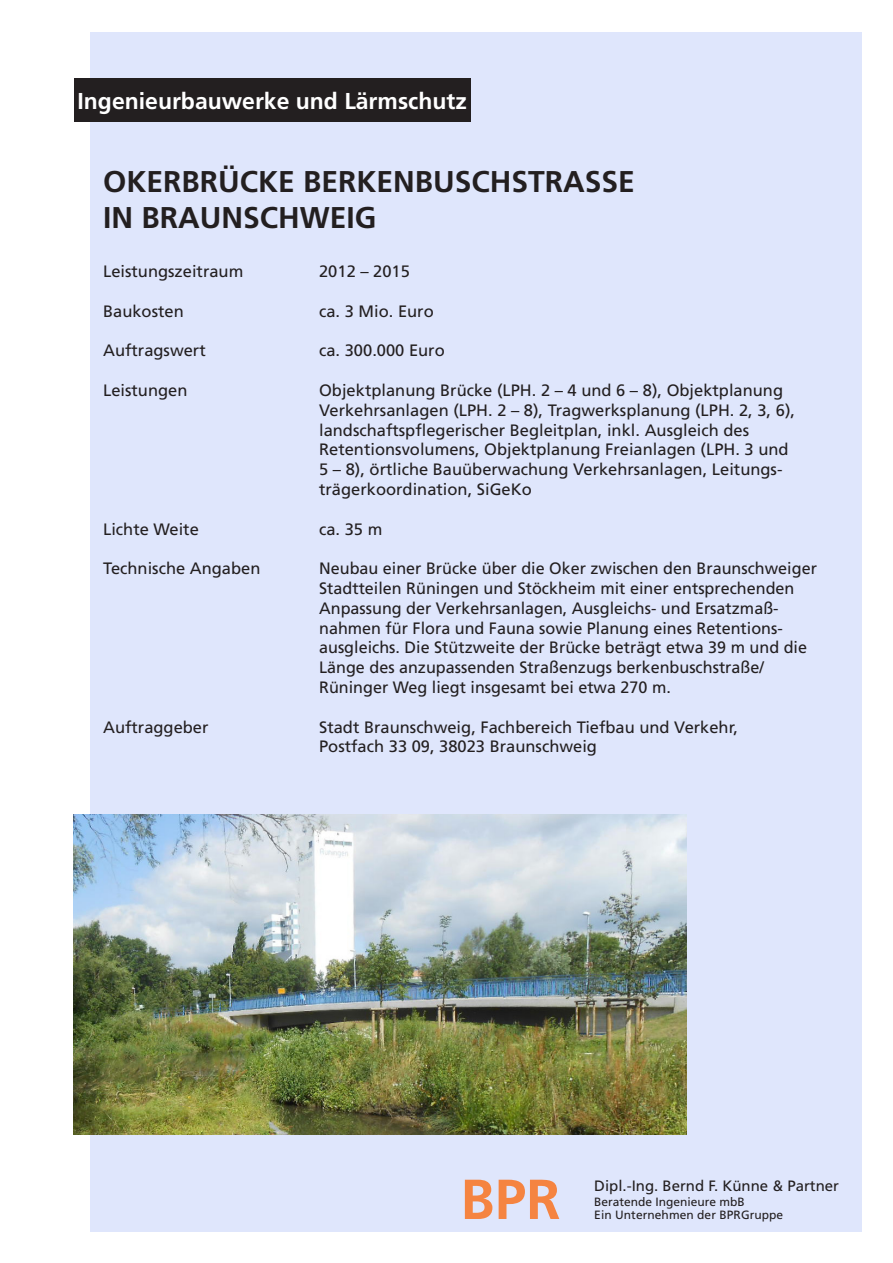
<style>
.page{position:relative;width:893px;height:1263px;background:#fff}
.page>*{position:absolute;margin:0;border:0;box-sizing:border-box;transform-origin:0 0}
.t1{font:700 56.25px "Frutiger LT Std";color:#f58441}
.t2{font:700 30px/36px "Frutiger LT Std";color:#231f20}
.t3{font:700 22.95px "Frutiger LT Std";color:#fff}
.t4{font:16.5px/19.8px "Frutiger LT Std";color:#231f20}
.t5{font:15px "Frutiger LT Std";color:#231f20}
.t6{font:12px "Frutiger LT Std";letter-spacing:.005em;color:#231f20}
</style>
<div class="page">
<div style="left:90px;top:32px;width:771px;height:1200px;background:#dfe6fc"></div>
<div style="left:74px;top:79px;width:397px;height:43px;background:#231f20"></div>
<img style="left:74px;top:814px;width:612px;height:321px">
<p class="t3" style="left:78px;top:88px;width:391px">Ingenieurbauwerke und Lärmschutz</p>
<p class="t2" style="left:103px;top:163px;width:533px">OKERBRÜCKE BERKENBUSCHSTRASSE<br>IN BRAUNSCHWEIG</p>
<p class="t4" style="left:103px;top:262px;width:142px">Leistungszeitraum</p>
<p class="t4" style="left:319px;top:262px;width:92px">2012 – 2015</p>
<p class="t4" style="left:103px;top:301px;width:82px">Baukosten</p>
<p class="t4" style="left:319px;top:301px;width:116px">ca. 3 Mio. Euro</p>
<p class="t4" style="left:103px;top:341px;width:104px">Auftragswert</p>
<p class="t4" style="left:319px;top:341px;width:127px">ca. 300.000 Euro</p>
<p class="t4" style="left:103px;top:380px;width:86px">Leistungen</p>
<p class="t4" style="left:319px;top:380px;width:477px">Objektplanung Brücke (LPH. 2 – 4 und 6 – 8), Objektplanung Verkehrsanlagen (LPH. 2 – 8), Tragwerksplanung (LPH. 2, 3, 6), landschaftspflegerischer Begleitplan, inkl. Ausgleich des Retentionsvolumens, Objektplanung Freianlagen (LPH. 3 und 5 – 8), örtliche Bauüberwachung Verkehrsanlagen, Leitungs&shy;trägerkoordination, SiGeKo</p>
<p class="t4" style="left:103px;top:519px;width:97px">Lichte Weite</p>
<p class="t4" style="left:319px;top:519px;width:65px">ca. 35 m</p>
<p class="t4" style="left:103px;top:559px;width:159px">Technische Angaben</p>
<p class="t4" style="left:319px;top:559px;width:499px">Neubau einer Brücke über die Oker zwischen den Braunschweiger Stadtteilen Rüningen und Stöckheim mit einer entsprechenden Anpassung der Verkehrsanlagen, Ausgleichs- und Ersatzmaß&shy;nahmen für Flora und Fauna sowie Planung eines Retentions&shy;ausgleichs. Die Stützweite der Brücke beträgt etwa 39 m und die Länge des anzupassenden Straßenzugs berkenbuschstraße/ Rüninger Weg liegt insgesamt bei etwa 270 m.</p>
<p class="t4" style="left:103px;top:717px;width:107px">Auftraggeber</p>
<p class="t4" style="left:319px;top:717px;width:421px">Stadt Braunschweig, Fachbereich Tiefbau und Verkehr,<br>Postfach 33 09, 38023 Braunschweig</p>
<p class="t1" style="left:460px;top:1166px;width:102px">BPR</p>
<p class="t5" style="left:594px;top:1177px;width:246px">Dipl.-Ing. Bernd F. Künne &amp; Partner</p>
<p class="t6" style="left:594px;top:1194px;width:152px">Beratende Ingenieure mbB</p>
<p class="t6" style="left:594px;top:1208px;width:191px">Ein Unternehmen der BPRGruppe</p>
</div>
